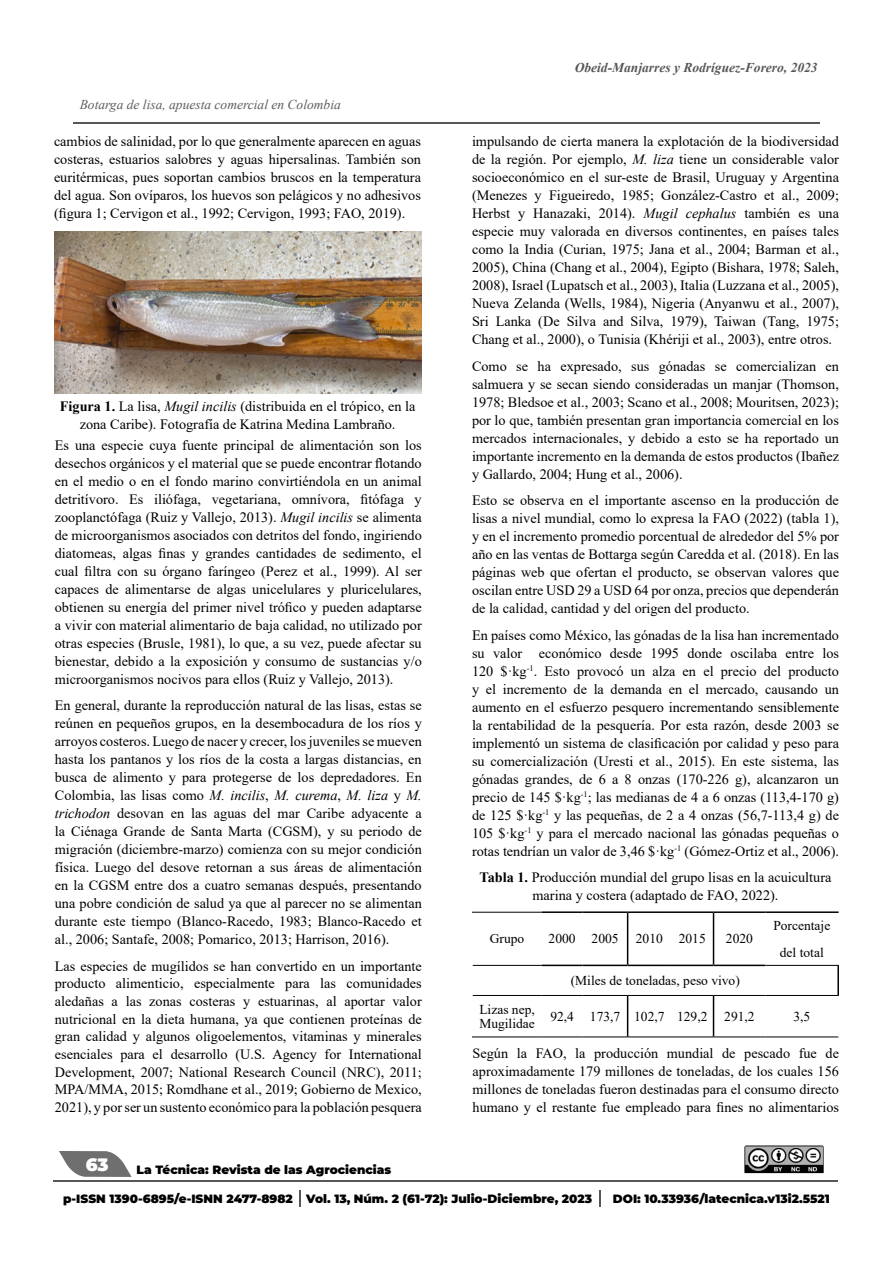
<style>
.page{position:relative;width:893px;height:1263px;background:#fff}
.page>*{position:absolute;margin:0;border:0;box-sizing:border-box;transform-origin:0 0}
.t1{font:900 18px "Montserrat";color:#fff}
.t2{font:14.25px/18px "Times New Roman";color:#000;text-align:justify}
.t3{font:13.5px/26.5px "Times New Roman";color:#000;text-align:center}
.t4{font:italic 13.5px "Times New Roman";color:#5e5b5b}
.t5{font:italic 700 13.5px "Times New Roman";color:#575756}
.t6{font:900 12px "Montserrat";color:#000}
.s1{font-style:italic}
.s2{font-weight:700}
</style>
<div class="page">
<hr style="left:73px;top:122px;width:747px;height:1px;background:#575756">
<svg style="left:59px;top:1151px;width:73px;height:26px"></svg>
<img style="left:744px;top:1145px;width:80px;height:29px">
<hr style="left:53px;top:1180px;width:784px;height:1px;background:#575756">
<svg style="left:600px;top:1190px;width:1px;height:17px"></svg>
<svg style="left:300px;top:1190px;width:1px;height:17px"></svg>
<img style="left:54px;top:231px;width:367px;height:162px">
<hr style="left:542px;top:911px;width:41px;height:2px;background:#000">
<hr style="left:583px;top:911px;width:45px;height:2px;background:#000">
<hr style="left:628px;top:911px;width:43px;height:2px;background:#000">
<hr style="left:627px;top:913px;width:1px;height:52px;background:#000">
<hr style="left:671px;top:911px;width:42px;height:2px;background:#000">
<hr style="left:713px;top:911px;width:52px;height:2px;background:#000">
<hr style="left:713px;top:913px;width:1px;height:52px;background:#000">
<hr style="left:765px;top:911px;width:74px;height:2px;background:#000">
<hr style="left:627px;top:996px;width:1px;height:40px;background:#000">
<hr style="left:713px;top:996px;width:1px;height:40px;background:#000">
<hr style="left:837px;top:966px;width:2px;height:29px;background:#000">
<hr style="left:472px;top:912px;width:70px;height:1px;background:#000">
<hr style="left:542px;top:995px;width:41px;height:1px;background:#000">
<hr style="left:583px;top:995px;width:45px;height:1px;background:#000">
<hr style="left:628px;top:995px;width:43px;height:1px;background:#000">
<hr style="left:671px;top:995px;width:42px;height:1px;background:#000">
<hr style="left:713px;top:995px;width:52px;height:1px;background:#000">
<hr style="left:765px;top:995px;width:74px;height:1px;background:#000">
<hr style="left:473px;top:965px;width:69px;height:1px;background:#000">
<hr style="left:765px;top:965px;width:74px;height:1px;background:#000">
<hr style="left:473px;top:995px;width:69px;height:1px;background:#000">
<hr style="left:542px;top:965px;width:41px;height:1px;background:#000">
<hr style="left:583px;top:965px;width:45px;height:1px;background:#000">
<hr style="left:628px;top:965px;width:43px;height:1px;background:#000">
<hr style="left:671px;top:965px;width:42px;height:1px;background:#000">
<hr style="left:713px;top:965px;width:52px;height:1px;background:#000">
<hr style="left:472px;top:1036px;width:70px;height:1px;background:#000">
<hr style="left:542px;top:1036px;width:41px;height:1px;background:#000">
<hr style="left:583px;top:1036px;width:45px;height:1px;background:#000">
<hr style="left:628px;top:1036px;width:43px;height:1px;background:#000">
<hr style="left:671px;top:1036px;width:42px;height:1px;background:#000">
<hr style="left:713px;top:1036px;width:52px;height:1px;background:#000">
<hr style="left:765px;top:1036px;width:74px;height:1px;background:#000">
<p class="t4" style="left:80px;top:95px;width:263px">Botarga de lisa, apuesta comercial en Colombia</p>
<p class="t5" style="left:575px;top:58px;width:245px">Obeid-Manjarres y Rodríguez-Forero, 2023</p>
<p class="t2" style="left:54px;top:132px;width:368px">cambios de salinidad, por lo que generalmente aparecen en aguas costeras, estuarios salobres y aguas hipersalinas. También son euritérmicas, pues soportan cambios bruscos en la temperatura del agua. Son ovíparos, los huevos son pelágicos y no adhesivos (figura 1; Cervigon et al., 1992; Cervigon, 1993; FAO, 2019).</p>
<p class="t2" style="left:472px;top:132px;width:368px">impulsando de cierta manera la explotación de la biodiversidad de la región. Por ejemplo, <span class="s1">M. liza</span> tiene un considerable valor socioeconómico en el sur-este de Brasil, Uruguay y Argentina (Menezes y Figueiredo, 1985; González-Castro et al., 2009; Herbst y Hanazaki, 2014). <span class="s1">Mugil cephalus</span> también es una especie muy valorada en diversos continentes, en países tales como la India (Curian, 1975; Jana et al., 2004; Barman et al., 2005), China (Chang et al., 2004), Egipto (Bishara, 1978; Saleh, 2008), Israel (Lupatsch et al., 2003), Italia (Luzzana et al., 2005), Nueva Zelanda (Wells, 1984), Nigeria (Anyanwu et al., 2007), Sri Lanka (De Silva and Silva, 1979), Taiwan (Tang, 1975; Chang et al., 2000), o Tunisia (Khériji et al., 2003), entre otros.</p>
<p class="t2" style="left:472px;top:357px;width:368px">Como se ha expresado, sus gónadas se comercializan en salmuera y se secan siendo consideradas un manjar (Thomson, 1978; Bledsoe et al., 2003; Scano et al., 2008; Mouritsen, 2023); por lo que, también presentan gran importancia comercial en los mercados internacionales, y debido a esto se ha reportado un importante incremento en la demanda de estos productos (Ibañez y Gallardo, 2004; Hung et al., 2006).</p>
<p class="t2" style="left:472px;top:491px;width:368px">Esto se observa en el importante ascenso en la producción de lisas a nivel mundial, como lo expresa la FAO (2022) (tabla 1), y en el incremento promedio porcentual de alrededor del 5% por año en las ventas de Bottarga según Caredda et al. (2018). En las páginas web que ofertan el producto, se observan valores que oscilan entre USD 29 a USD 64 por onza, precios que dependerán de la calidad, cantidad y del origen del producto.</p>
<p class="t2" style="left:472px;top:626px;width:368px">En países como México, las gónadas de la lisa han incrementado su valor económico desde 1995 donde oscilaba entre los 120 $·kg<sup>-1</sup>. Esto provocó un alza en el precio del producto y el incremento de la demanda en el mercado, causando un aumento en el esfuerzo pesquero incrementando sensiblemente la rentabilidad de la pesquería. Por esta razón, desde 2003 se implementó un sistema de clasificación por calidad y peso para su comercialización (Uresti et al., 2015). En este sistema, las gónadas grandes, de 6 a 8 onzas (170-226 g), alcanzaron un precio de 145 $·kg<sup>-1</sup>; las medianas de 4 a 6 onzas (113,4-170 g) de 125 $·kg<sup>-1</sup> y las pequeñas, de 2 a 4 onzas (56,7-113,4 g) de 105 $·kg<sup>-1</sup> y para el mercado nacional las gónadas pequeñas o rotas tendrían un valor de 3,46 $·kg<sup>-1</sup> (Gómez-Ortiz et al., 2006).</p>
<p class="t2" style="left:480px;top:868px;width:353px;text-align:center"><span class="s2">Tabla 1.</span> Producción mundial del grupo lisas en la acuicultura marina y costera (adaptado de FAO, 2022).</p>
<p class="t2" style="left:60px;top:397px;width:357px;text-align:center"><span class="s2">Figura 1.</span> La lisa, <span class="s1">Mugil incilis</span> (distribuida en el trópico, en la zona Caribe). Fotografía de Katrina Medina Lambraño.</p>
<p class="t2" style="left:55px;top:436px;width:368px">Es una especie cuya fuente principal de alimentación son los desechos orgánicos y el material que se puede encontrar flotando en el medio o en el fondo marino convirtiéndola en un animal detritívoro. Es iliófaga, vegetariana, omnívora, fitófaga y zooplanctófaga (Ruiz y Vallejo, 2013). <span class="s1">Mugil incilis</span> se alimenta de microorganismos asociados con detritos del fondo, ingiriendo diatomeas, algas finas y grandes cantidades de sedimento, el cual filtra con su órgano faríngeo (Perez et al., 1999). Al ser capaces de alimentarse de algas unicelulares y pluricelulares, obtienen su energía del primer nivel trófico y pueden adaptarse a vivir con material alimentario de baja calidad, no utilizado por otras especies (Brusle, 1981), lo que, a su vez, puede afectar su bienestar, debido a la exposición y consumo de sustancias y/o microorganismos nocivos para ellos (Ruiz y Vallejo, 2013).</p>
<p class="t2" style="left:55px;top:696px;width:368px">En general, durante la reproducción natural de las lisas, estas se reúnen en pequeños grupos, en la desembocadura de los ríos y arroyos costeros. Luego de nacer y crecer, los juveniles se mueven hasta los pantanos y los ríos de la costa a largas distancias, en busca de alimento y para protegerse de los depredadores. En Colombia, las lisas como <span class="s1">M. incilis</span>, <span class="s1">M. curema</span>, <span class="s1">M. liza</span> y <span class="s1">M. trichodon</span> desovan en las aguas del mar Caribe adyacente a la Ciénaga Grande de Santa Marta (CGSM), y su periodo de migración (diciembre-marzo) comienza con su mejor condición física. Luego del desove retornan a sus áreas de alimentación en la CGSM entre dos a cuatro semanas después, presentando una pobre condición de salud ya que al parecer no se alimentan durante este tiempo (Blanco-Racedo, 1983; Blanco-Racedo et al., 2006; Santafe, 2008; Pomarico, 2013; Harrison, 2016).</p>
<p class="t2" style="left:55px;top:956px;width:368px">Las especies de mugílidos se han convertido en un importante producto alimenticio, especialmente para las comunidades aledañas a las zonas costeras y estuarinas, al aportar valor nutricional en la dieta humana, ya que contienen proteínas de gran calidad y algunos oligoelementos, vitaminas y minerales esenciales para el desarrollo (U.S. Agency for International Development, 2007; National Research Council (NRC), 2011; MPA/MMA, 2015; Romdhane et al., 2019; Gobierno de Mexico, 2021), y por ser un sustento económico para la población pesquera</p>
<p class="t3" style="left:773px;top:912px;width:58px">Porcentaje del total</p>
<p class="t3" style="left:490px;top:925px;width:36px">Grupo</p>
<p class="t3" style="left:549px;top:925px;width:71px">2000 2005</p>
<p class="t3" style="left:636px;top:925px;width:71px">2010 2015</p>
<p class="t3" style="left:726px;top:925px;width:28px">2020</p>
<p class="t3" style="left:571px;top:967px;width:171px">(Miles de toneladas, peso vivo)</p>
<p class="t3" style="left:479px;top:1001px;width:57px;line-height:14.5px;text-align:left">Lizas nep,<br>Mugilidae</p>
<p class="t3" style="left:550px;top:1003px;width:206px">92,4 173,7 102,7 129,2 291,2</p>
<p class="t3" style="left:793px;top:1003px;width:18px">3,5</p>
<p class="t2" style="left:473px;top:1044px;width:368px">Según la FAO, la producción mundial de pescado fue de aproximadamente 179 millones de toneladas, de los cuales 156 millones de toneladas fueron destinadas para el consumo directo humano y el restante fue empleado para fines no alimentarios</p>
<p class="t1" style="left:86px;top:1151px;width:24px">63</p>
<p class="t6" style="left:137px;top:1160px;width:256px">La Técnica: Revista de las Agrociencias</p>
<p class="t6" style="left:63px;top:1189px;width:530px">p-ISSN 1390-6895/e-ISNN 2477-8982 Vol. 13, Núm. 2 (61-72): Julio-Diciembre, 2023</p>
<p class="t6" style="left:613px;top:1190px;width:218px">DOI: 10.33936/latecnica.v13i2.5521</p>
</div>
